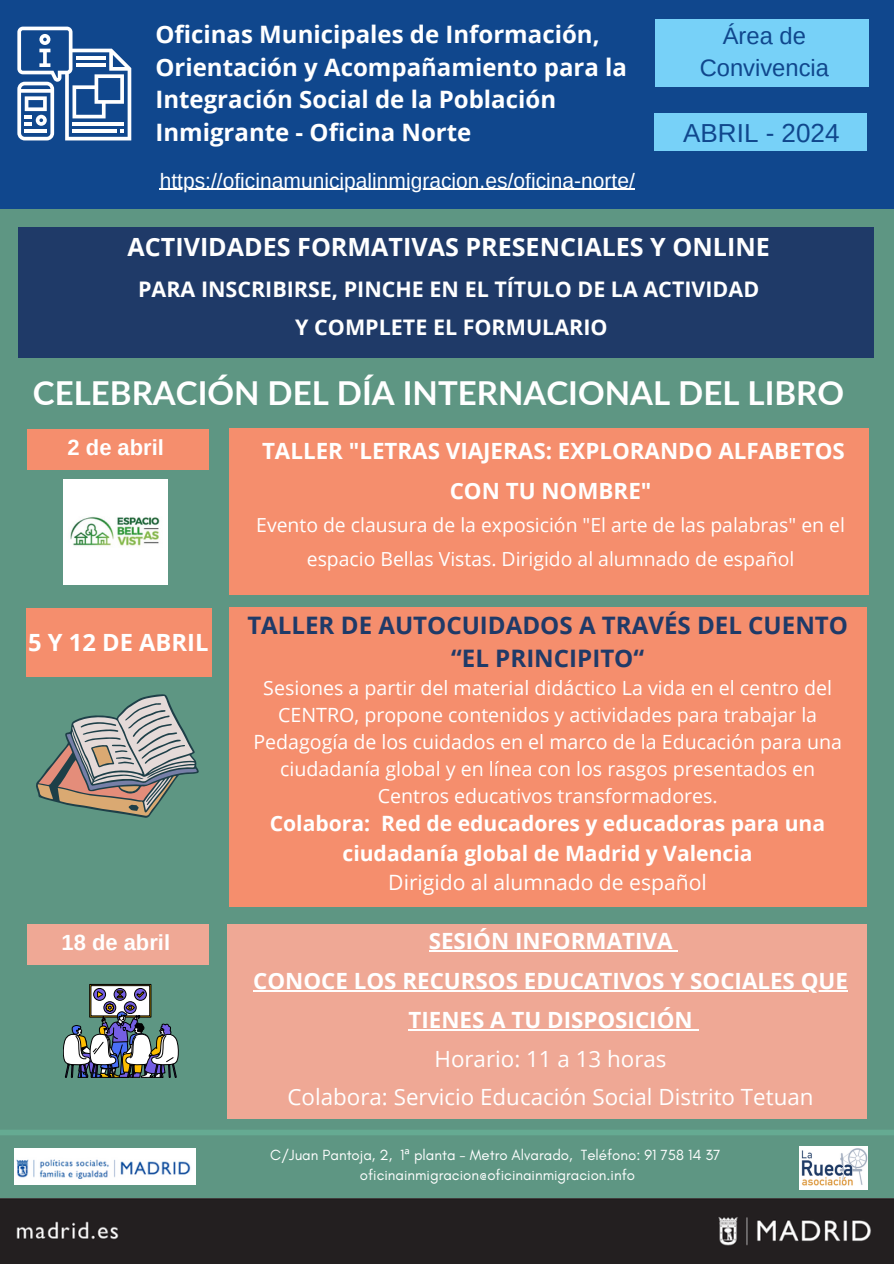
<style>
.page{position:relative;width:894px;height:1264px;background:#fff}
.page>*{position:absolute;margin:0;border:0;box-sizing:border-box;transform-origin:0 0}
.t1{font:700 33px "Lato";color:#fff}
.t2{font:26.1px "Arimo";color:#10478d}
.t3{font:700 25.05px "Open Sans";color:#fff}
.t4{font:700 24.15px/32.7px "Open Sans";color:#1f3a68;text-align:center}
.t5{font:700 24px/32.7px "Open Sans";color:#fff}
.t6{font:23.7px/32.7px "Arimo";color:#10478d;text-align:center}
.t7{font:700 23.7px "Open Sans";color:#fff}
.t8{font:700 22.35px/39.3px "Open Sans";color:#fff;text-align:center}
.t9{font:22.35px/38.2px "Open Sans";color:#fff;text-align:center}
.t10{font:700 21.9px "Arimo";color:#fff}
.t11{font:700 21.45px/38.2px "Open Sans";color:#fff;text-align:center}
.t12{font:700 21.15px/29.2px "Open Sans";color:#fff;text-align:center}
.t13{font:21.15px "Open Sans";color:#fff}
.t14{font:21px "Arimo";color:#fff}
.t15{font:19.65px/27px "Open Sans";color:#fff;text-align:center}
.t16{font:19.35px/33.8px "Open Sans";color:#fff;text-align:center}
.t17{font:15px/20.2px "Glacial Indifference";color:#fff;text-align:center}
.s1{font-family:"Noto Sans"}
</style>
<div class="page">
<div style="left:0;top:0;width:893px;height:1263px;background:#5e9683"></div>
<div style="left:0;top:0;width:893px;height:208px;background:#10478d"></div>
<div style="left:654px;top:19px;width:214px;height:68px;background:#77d1f8"></div>
<div style="left:0;top:1198px;width:892px;height:65px;background:#231f20"></div>
<div style="left:653px;top:113px;width:213px;height:38px;background:#77d1f8"></div>
<div style="left:0;top:1129px;width:893px;height:6px;background:#65aa92"></div>
<img style="left:799px;top:1146px;width:68px;height:43px">
<div style="left:18px;top:227px;width:855px;height:131px;background:#1f3a68"></div>
<img style="left:14px;top:1148px;width:181px;height:36px">
<div style="left:229px;top:607px;width:637px;height:299px;background:#f58e6d"></div>
<div style="left:26px;top:608px;width:186px;height:68px;background:#f58e6d"></div>
<svg style="left:36px;top:694px;width:163px;height:124px"></svg>
<div style="left:229px;top:428px;width:639px;height:167px;background:#f58e6d"></div>
<div style="left:28px;top:429px;width:181px;height:41px;background:#f58e6d"></div>
<svg style="left:17px;top:27px;width:114px;height:113px"></svg>
<hr style="left:72px;top:129px;width:45px;height:4px;background:#fff">
<img style="left:63px;top:479px;width:105px;height:105px">
<div style="left:227px;top:924px;width:639px;height:194px;background:#efa895"></div>
<div style="left:28px;top:924px;width:181px;height:40px;background:#efa895"></div>
<div style="left:90px;top:984px;width:61px;height:33px;border:1px solid #000001"></div>
<svg style="left:93px;top:987px;width:55px;height:16px"></svg>
<div style="left:91px;top:985px;width:59px;height:31px;border:1px solid #000001"></div>
<svg style="left:94px;top:988px;width:11px;height:12px"></svg>
<div style="left:93px;top:988px;width:13px;height:12px;border:1px solid #000001;border-radius:50%"></div>
<div style="left:104px;top:1001px;width:12px;height:12px;border:1px solid #000001;border-radius:50%"></div>
<svg style="left:114px;top:988px;width:12px;height:12px"></svg>
<div style="left:114px;top:988px;width:12px;height:12px;border:1px solid #000001;border-radius:50%"></div>
<div style="left:124px;top:1001px;width:12px;height:12px;border:1px solid #000001;border-radius:50%"></div>
<svg style="left:134px;top:988px;width:12px;height:12px"></svg>
<div style="left:134px;top:988px;width:12px;height:12px;border:1px solid #000001;border-radius:50%"></div>
<svg style="left:97px;top:991px;width:5px;height:6px"></svg>
<svg style="left:117px;top:990px;width:6px;height:7px"></svg>
<svg style="left:137px;top:991px;width:7px;height:6px"></svg>
<svg style="left:63px;top:1003px;width:115px;height:74px"></svg>
<hr style="left:160px;top:189px;width:474px;height:1px;background:#fff">
<hr style="left:428px;top:950px;width:244px;height:1px;background:#fff">
<hr style="left:253px;top:989px;width:594px;height:2px;background:#fff">
<hr style="left:408px;top:1029px;width:284px;height:1px;background:#fff">
<p class="t5" style="left:155px;top:17px;width:473px">Oficinas Municipales de Información, Orientación y Acompañamiento para la Integración Social de la Población Inmigrante - Oficina Norte</p>
<p class="t6" style="left:699px;top:19px;width:131px">Área de<br>Convivencia</p>
<h2 class="t2" style="left:683px;top:118px;width:158px">ABRIL - 2024</h2>
<p class="t14" style="left:160px;top:169px;width:476px">https://oficinamunicipalinmigracion.es/oficina-norte/</p>
<p class="t3" style="left:127px;top:229px;width:643px">ACTIVIDADES FORMATIVAS PRESENCIALES Y ONLINE</p>
<p class="t11" style="left:138px;top:269px;width:622px">PARA INSCRIBIRSE, PINCHE EN EL TÍTULO DE LA ACTIVIDAD<br>Y COMPLETE EL FORMULARIO</p>
<h1 class="t1" style="left:33px;top:372px;width:812px">CELEBRACIÓN DEL DÍA INTERNACIONAL DEL LIBRO</h1>
<p class="t10" style="left:68px;top:435px;width:98px">2 de abril</p>
<p class="t7" style="left:28px;top:625px;width:182px">5 Y 12 DE ABRIL</p>
<p class="t10" style="left:61px;top:930px;width:110px">18 de abril</p>
<p class="t8" style="left:262px;top:431px;width:584px">TALLER "LETRAS VIAJERAS: EXPLORANDO ALFABETOS<br>CON TU NOMBRE"</p>
<p class="t16" style="left:256px;top:508px;width:590px">Evento de clausura de la exposición "El arte de las palabras" en el espacio Bellas Vistas. Dirigido al alumnado de español</p>
<p class="t4" style="left:247px;top:608px;width:602px">TALLER DE AUTOCUIDADOS A TRAVÉS DEL CUENTO “EL PRINCIPITO“</p>
<p class="t15" style="left:253px;top:674px;width:590px">Sesiones a partir del material didáctico La vida en el centro del CENTRO, propone contenidos y actividades para trabajar la Pedagogía de los cuidados en el marco de la Educación para una ciudadanía global y en línea con los rasgos presentados en Centros educativos transformadores.</p>
<p class="t12" style="left:270px;top:808px;width:556px">Colabora: Red de educadores y educadoras para una ciudadanía global de Madrid y Valencia</p>
<p class="t13" style="left:388px;top:867px;width:320px">Dirigido al alumnado de español</p>
<p class="t8" style="left:253px;top:921px;width:596px">SESIÓN INFORMATIVA<br>CONOCE LOS RECURSOS EDUCATIVOS Y SOCIALES QUE<br>TIENES A TU DISPOSICIÓN</p>
<p class="t9" style="left:287px;top:1038px;width:527px">Horario: 11 a 13 horas<br>Colabora: Servicio Educación Social Distrito Tetuan</p>
<p class="t17" style="left:270px;top:1144px;width:452px">C/Juan Pantoja, 2, 1<span class="s1">ª</span> planta - Metro Alvarado, Teléfono: 91 758 14 37 oficinainmigracion@oficinainmigracion.info</p>
</div>
